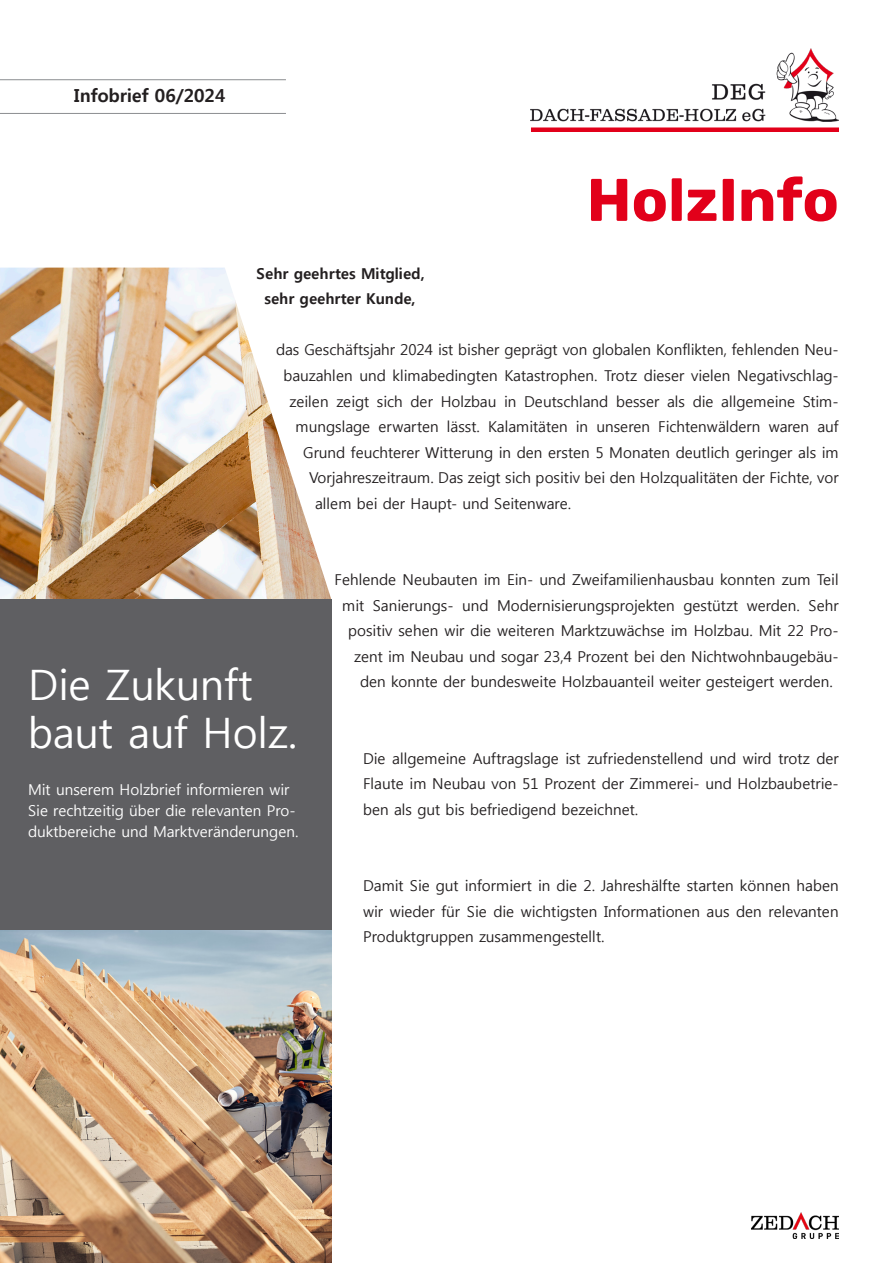
<style>
.page{position:relative;width:893px;height:1263px;background:#fff}
.page>*{position:absolute;margin:0;border:0;box-sizing:border-box;transform-origin:0 0}
.t1{font:700 60px "Rubik";color:#e2001a}
.t2{font:42px/48px "Malgun Gothic";color:#fff}
.t3{font:700 18px "Malgun Gothic";color:#231f20}
.t4{font:15px/25.5px "Malgun Gothic";color:#231f20;text-align:justify}
.t5{font:15px/21px "Malgun Gothic";color:#fff}
.t6{font:700 15px "Malgun Gothic";color:#231f20}
</style>
<div class="page">
<img style="left:531px;top:49px;width:308px;height:72px">
<img style="left:751px;top:1212px;width:88px;height:26px">
<hr style="left:0;top:79px;width:286px;height:1px;background:#8b8d90">
<hr style="left:0;top:113px;width:286px;height:1px;background:#8b8d90">
<div style="left:531px;top:127px;width:308px;height:5px;background:#e2001a"></div>
<img style="left:0;top:268px;width:331px;height:331px">
<div style="left:0;top:599px;width:332px;height:332px;background:#5f5f62"></div>
<img style="left:1px;top:931px;width:331px;height:331px">
<p class="t3" style="left:74px;top:85px;width:153px">Infobrief 06/2024</p>
<p class="t1" style="left:587px;top:165px;width:254px">HolzInfo</p>
<p class="t6" style="left:257px;top:265px;width:169px">Sehr geehrtes Mitglied,</p>
<p class="t6" style="left:264px;top:290px;width:153px">sehr geehrter Kunde,</p>
<p class="t4" style="left:276px;top:338px;width:564px">das Geschäftsjahr 2024 ist bisher geprägt von globalen Konflikten, fehlenden Neu-</p>
<p class="t4" style="left:284px;top:363px;width:556px">bauzahlen und klimabedingten Katastrophen. Trotz dieser vielen Negativschlag-</p>
<p class="t4" style="left:290px;top:389px;width:550px">zeilen zeigt sich der Holzbau in Deutschland besser als die allgemeine Stim-</p>
<p class="t4" style="left:296px;top:414px;width:544px">mungslage erwarten lässt. Kalamitäten in unseren Fichtenwäldern waren auf</p>
<p class="t4" style="left:303px;top:440px;width:537px">Grund feuchterer Witterung in den ersten 5 Monaten deutlich geringer als im</p>
<p class="t4" style="left:309px;top:465px;width:531px">Vorjahreszeitraum. Das zeigt sich positiv bei den Holzqualitäten der Fichte, vor</p>
<p class="t4" style="left:315px;top:491px;width:257px">allem bei der Haupt- und Seitenware.</p>
<p class="t2" style="left:28px;top:662px;width:270px">Die Zukunft baut auf Holz.</p>
<p class="t5" style="left:28px;top:779px;width:272px">Mit unserem Holzbrief informieren wir<br>Sie rechtzeitig über die relevanten Pro&shy;duktbereiche und Marktveränderungen.</p>
<p class="t4" style="left:335px;top:567px;width:505px">Fehlende Neubauten im Ein- und Zweifamilienhausbau konnten zum Teil</p>
<p class="t4" style="left:342px;top:593px;width:498px">mit Sanierungs- und Modernisierungsprojekten gestützt werden. Sehr</p>
<p class="t4" style="left:348px;top:618px;width:492px">positiv sehen wir die weiteren Marktzuwächse im Holzbau. Mit 22 Pro-</p>
<p class="t4" style="left:354px;top:644px;width:486px">zent im Neubau und sogar 23,4 Prozent bei den Nichtwohnbaugebäu-</p>
<p class="t4" style="left:360px;top:669px;width:474px">den konnte der bundesweite Holzbauanteil weiter gesteigert werden.</p>
<p class="t4" style="left:363px;top:746px;width:477px">Die allgemeine Auftragslage ist zufriedenstellend und wird trotz der Flaute im Neubau von 51 Prozent der Zimmerei- und Holzbaubetrie&shy;ben als gut bis befriedigend bezeichnet.</p>
<p class="t4" style="left:363px;top:873px;width:477px">Damit Sie gut informiert in die 2. Jahreshälfte starten können haben wir wieder für Sie die wichtigsten Informationen aus den relevanten Produktgruppen zusammengestellt.</p>
</div>
